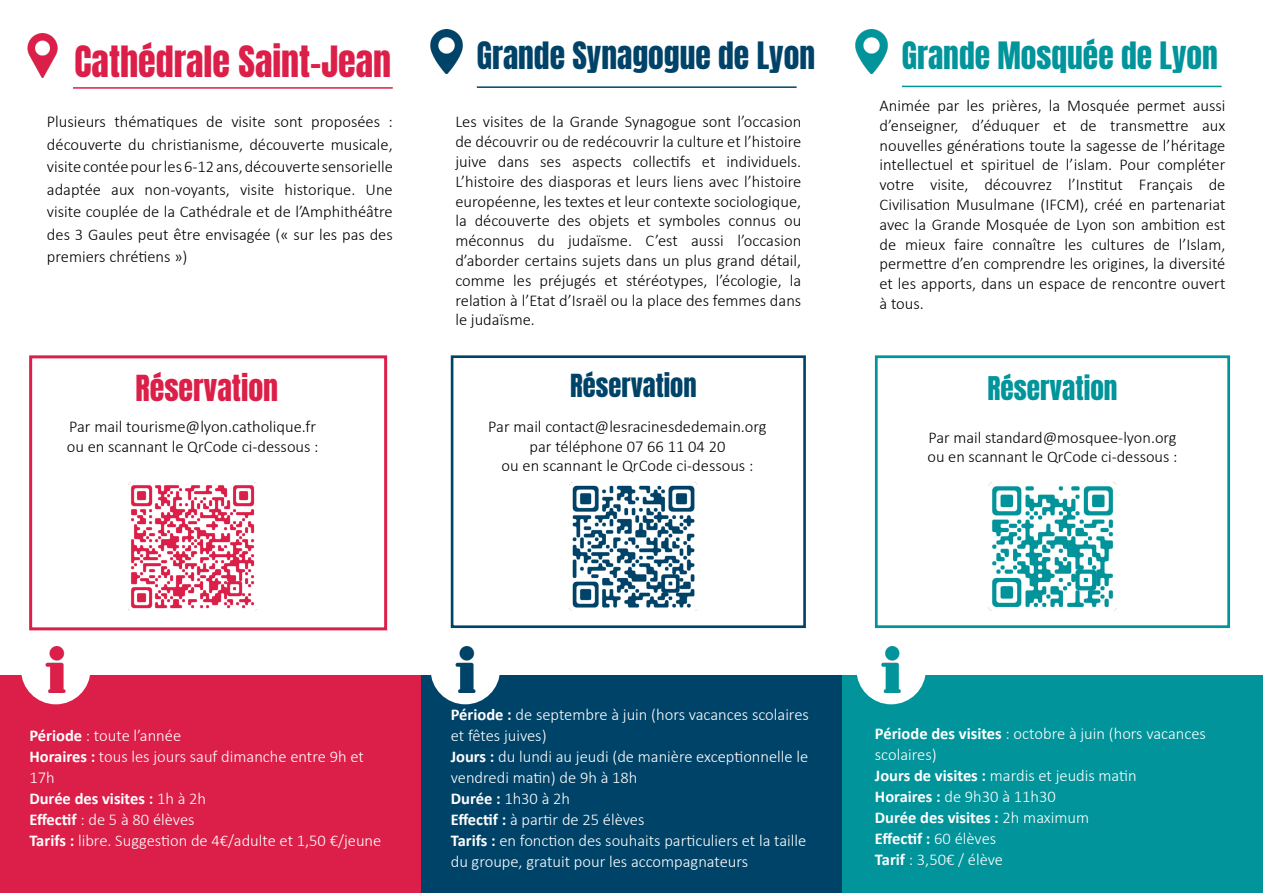
<style>
.page{position:relative;width:1263px;height:893px;background:#fff}
.page>*{position:absolute;margin:0;border:0;box-sizing:border-box;transform-origin:0 0}
.t1{font:36px "Anton";color:#dc1f49}
.t2{font:31.5px "Anton";color:#004368}
.t3{font:31.5px "Anton";color:#01949b}
.t4{font:30px "Anton";color:#dc1f49}
.t5{font:27.3px "Anton";color:#01949b}
.t6{font:26.55px "Anton";color:#004368}
.t7{font:300 16.5px/19.8px "Calibri";color:#000001;text-align:justify}
.t8{font:300 16.5px/21px "Calibri";color:#fff}
.t9{font:700 16.5px "Calibri";color:#fff}
.t10{font:300 16.35px "Calibri";color:#000001}
.s1{font-weight:700}
.s2{font-weight:300}
</style>
<div class="page">
<div style="left:0;top:676px;width:421px;height:217px;background:#dc1f49"></div>
<div style="left:29px;top:355px;width:358px;height:275px;border:3px solid #dc1f49"></div>
<img style="left:27px;top:33px;width:31px;height:44px">
<hr style="left:73px;top:87px;width:320px;height:2px;background:#dc1f49">
<div style="left:21px;top:635px;width:69px;height:69px;background:#fff;border-radius:50%"></div>
<img style="left:45px;top:647px;width:21px;height:45px">
<img style="left:129px;top:483px;width:128px;height:128px">
<div style="left:421px;top:676px;width:421px;height:217px;background:#004368"></div>
<img style="left:430px;top:30px;width:33px;height:44px">
<hr style="left:477px;top:86px;width:320px;height:2px;background:#004368">
<div style="left:431px;top:635px;width:69px;height:69px;background:#fff;border-radius:50%"></div>
<img style="left:455px;top:647px;width:21px;height:45px">
<div style="left:451px;top:355px;width:355px;height:273px;border:3px solid #004368"></div>
<img style="left:569px;top:483px;width:128px;height:128px">
<div style="left:842px;top:676px;width:421px;height:217px;background:#01949b"></div>
<img style="left:855px;top:30px;width:33px;height:44px">
<hr style="left:902px;top:86px;width:320px;height:1px;background:#01949b">
<div style="left:875px;top:355px;width:355px;height:273px;border:3px solid #01949b"></div>
<img style="left:988px;top:483px;width:128px;height:128px">
<div style="left:856px;top:635px;width:70px;height:69px;background:#fff;border-radius:50%"></div>
<img style="left:881px;top:647px;width:20px;height:45px">
<p class="t1" style="left:75px;top:44px;width:318px">Cathédrale Saint-Jean</p>
<p class="t2" style="left:477px;top:39px;width:340px">Grande Synagogue de Lyon</p>
<p class="t3" style="left:902px;top:39px;width:318px">Grande Mosquée de Lyon</p>
<p class="t7" style="left:47px;top:111px;width:347px;line-height:22.5px">Plusieurs thématiques de visite sont proposées : découverte du christianisme, découverte musicale, visite contée pour les 6-12 ans, découverte sensorielle adaptée aux non-voyants, visite historique. Une visite couplée de la Cathédrale et de l’Amphithéâtre des 3 Gaules peut être envisagée (« sur les pas des premiers chrétiens »)</p>
<p class="t7" style="left:455px;top:112px;width:347px">Les visites de la Grande Synagogue sont l’occasion de découvrir ou de redécouvrir la culture et l’histoire juive dans ses aspects collectifs et individuels.<br>L’histoire des diasporas et leurs liens avec l’histoire européenne, les textes et leur contexte sociologique, la découverte des objets et symboles connus ou méconnus du judaïsme. C’est aussi l’occasion d’aborder certains sujets dans un plus grand détail, comme les préjugés et stéréotypes, l’écologie, la relation à l’Etat d’Israël ou la place des femmes dans le judaïsme.</p>
<p class="t7" style="left:879px;top:96px;width:347px">Animée par les prières, la Mosquée permet aussi d’enseigner, d’éduquer et de transmettre aux nouvelles générations toute la sagesse de l’héritage intellectuel et spirituel de l’islam. Pour compléter votre visite, découvrez l’Institut Français de Civilisation Musulmane (IFCM), créé en partenariat avec la Grande Mosquée de Lyon son ambition est de mieux faire connaître les cultures de l’Islam, permettre d’en comprendre les origines, la diversité et les apports, dans un espace de rencontre ouvert à tous.</p>
<p class="t4" style="left:135px;top:374px;width:144px">Réservation</p>
<p class="t6" style="left:570px;top:373px;width:128px">Réservation</p>
<p class="t5" style="left:987px;top:375px;width:132px">Réservation</p>
<p class="t7" style="left:69px;top:416px;width:249px">Par mail tourisme@lyon.catholique.fr</p>
<p class="t7" style="left:67px;top:436px;width:253px">ou en scannant le QrCode ci-dessous :</p>
<p class="t7" style="left:488px;top:416px;width:280px">Par mail contact@lesracinesdedemain.org</p>
<p class="t7" style="left:530px;top:436px;width:197px">par téléphone 07 66 11 04 20</p>
<p class="t7" style="left:502px;top:456px;width:253px">ou en scannant le QrCode ci-dessous :</p>
<p class="t10" style="left:928px;top:427px;width:250px">Par mail standard@mosquee-lyon.org</p>
<p class="t10" style="left:927px;top:447px;width:251px">ou en scannant le QrCode ci-dessous :</p>
<p class="t8" style="left:29px;top:725px;width:153px"><span class="s1">Période</span> : toute l’année</p>
<p class="t8" style="left:29px;top:746px;width:336px"><span class="s1">Horaires :</span> tous les jours sauf dimanche entre 9h et<br>17h</p>
<p class="t9" style="left:29px;top:787px;width:178px">Durée des visites : <span class="s2">1h à 2h</span></p>
<p class="t8" style="left:29px;top:809px;width:167px"><span class="s1">Effectif</span> : de 5 à 80 élèves</p>
<p class="t8" style="left:29px;top:830px;width:353px"><span class="s1">Tarifs :</span> libre. Suggestion de 4€/adulte et 1,50 €/jeune</p>
<p class="t8" style="left:451px;top:704px;width:360px"><span class="s1">Période :</span> de septembre à juin (hors vacances scolaires et fêtes juives)</p>
<p class="t8" style="left:451px;top:746px;width:359px"><span class="s1">Jours :</span> du lundi au jeudi (de manière exceptionnelle le vendredi matin) de 9h à 18h</p>
<p class="t8" style="left:451px;top:788px;width:121px"><span class="s1">Durée :</span> 1h30 à 2h</p>
<p class="t8" style="left:451px;top:809px;width:195px"><span class="s1">Effectif :</span> à partir de 25 élèves</p>
<p class="t8" style="left:451px;top:830px;width:357px"><span class="s1">Tarifs :</span> en fonction des souhaits particuliers et la taille du groupe, gratuit pour les accompagnateurs</p>
<p class="t8" style="left:875px;top:722px;width:332px"><span class="s1">Période des visites</span> : octobre à juin (hors vacances scolaires)</p>
<p class="t8" style="left:875px;top:764px;width:263px"><span class="s1">Jours de visites :</span> mardis et jeudis matin</p>
<p class="t8" style="left:875px;top:785px;width:182px"><span class="s1">Horaires :</span> de 9h30 à 11h30</p>
<p class="t9" style="left:875px;top:805px;width:216px">Durée des visites : <span class="s2">2h maximum</span></p>
<p class="t9" style="left:875px;top:826px;width:123px">Effectif : <span class="s2">60 élèves</span></p>
<p class="t8" style="left:875px;top:848px;width:130px"><span class="s1">Tarif</span> : 3,50€ / élève</p>
</div>
